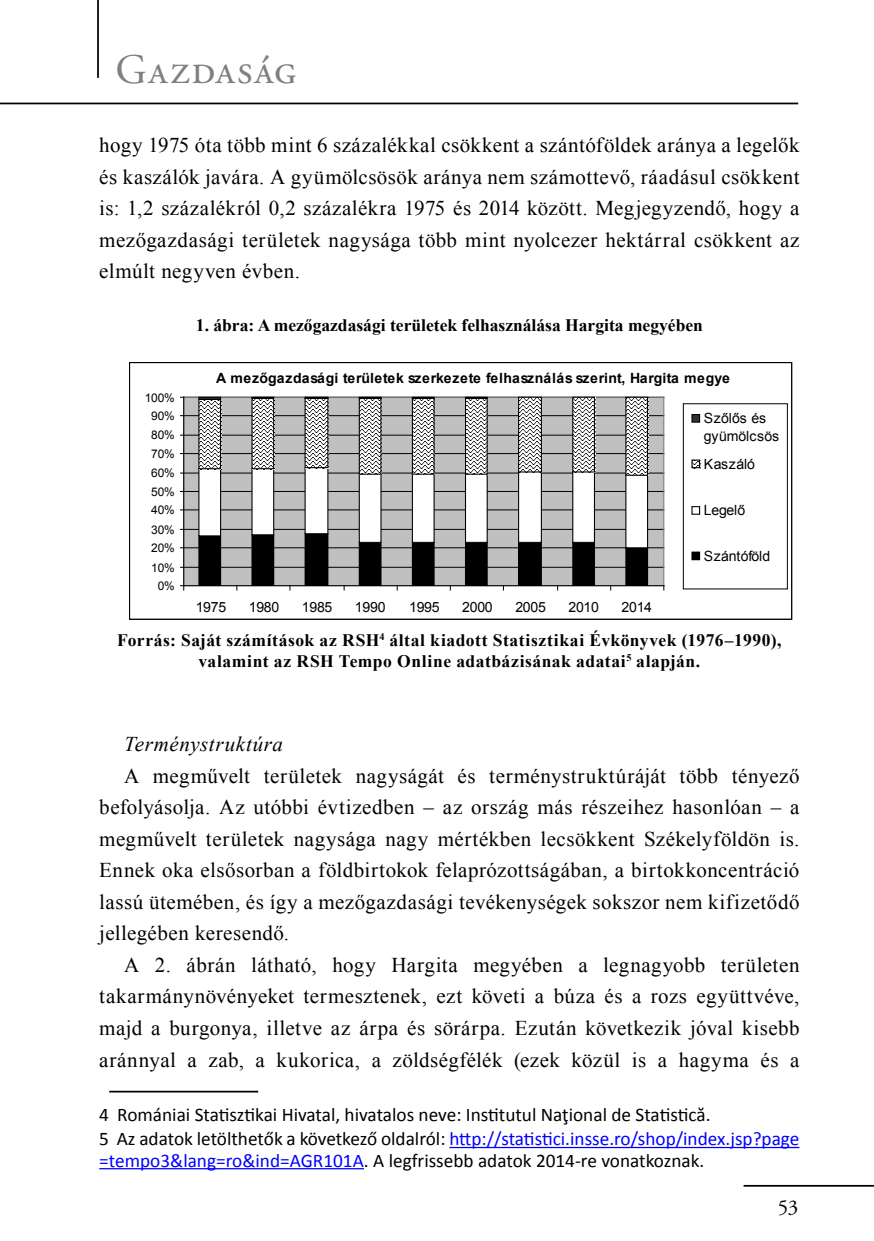
<style>
.page{position:relative;width:874px;height:1241px;background:#fff}
.page>*{position:absolute;margin:0;border:0;box-sizing:border-box;transform-origin:0 0}
.t1{font:42px "Adobe Garamond Pro";letter-spacing:.04em;color:#808080}
.t2{font:21px/31.5px "Times New Roman";letter-spacing:.02em;color:#000;text-align:justify}
.t3{font:italic 21px "Times New Roman";letter-spacing:.03em;color:#000}
.t4{font:21px "Adobe Garamond Pro";color:#000}
.t5{font:19.25px/24.3px "Calibri";color:#000}
.t6{font:700 17.5px/21px "Times New Roman";letter-spacing:.02em;color:#000;text-align:center}
.t7{font:700 17.5px "Times New Roman";color:#000}
.t8{font:700 14px "Arial";letter-spacing:.03em;color:#000}
.t9{font:14px "Arial";letter-spacing:-.02em;color:#000}
.t10{font:14px/17.3px "Arial";letter-spacing:.01em;color:#000}
.t11{font:14px "Arial";letter-spacing:.015em;color:#000}
.t12{font:11.9px "Arial";letter-spacing:-.01em;color:#000}
.s1{color:#00f}
</style>
<div class="page">
<hr style="left:0;top:103px;width:797px;height:1px;background:#000">
<hr style="left:97px;top:0;width:2px;height:78px;background:#000">
<hr style="left:743px;top:1184px;width:130px;height:2px;background:#000">
<div style="left:184px;top:397px;width:479px;height:188px;background:#c0c0c0"></div>
<hr style="left:184px;top:567px;width:479px;height:1px;background:#000">
<hr style="left:184px;top:547px;width:479px;height:1px;background:#000">
<hr style="left:184px;top:529px;width:479px;height:1px;background:#000">
<hr style="left:184px;top:509px;width:479px;height:1px;background:#000">
<hr style="left:184px;top:491px;width:479px;height:1px;background:#000">
<hr style="left:184px;top:472px;width:479px;height:1px;background:#000">
<hr style="left:184px;top:453px;width:479px;height:1px;background:#000">
<hr style="left:184px;top:435px;width:479px;height:1px;background:#000">
<hr style="left:184px;top:415px;width:479px;height:1px;background:#000">
<hr style="left:184px;top:396px;width:479px;height:2px;background:#808080">
<hr style="left:663px;top:397px;width:1px;height:188px;background:#808080">
<div style="left:199px;top:536px;width:21px;height:49px;background:#000"></div>
<div style="left:198px;top:535px;width:23px;height:50px;border:1px solid #000"></div>
<div style="left:252px;top:534px;width:21px;height:51px;background:#000"></div>
<div style="left:251px;top:534px;width:23px;height:51px;border:1px solid #000"></div>
<div style="left:305px;top:533px;width:23px;height:52px;background:#000"></div>
<div style="left:304px;top:533px;width:24px;height:52px;border:1px solid #000"></div>
<div style="left:359px;top:542px;width:22px;height:43px;background:#000"></div>
<div style="left:358px;top:541px;width:23px;height:44px;border:1px solid #000"></div>
<div style="left:412px;top:542px;width:22px;height:43px;background:#000"></div>
<div style="left:411px;top:541px;width:23px;height:44px;border:1px solid #000"></div>
<div style="left:465px;top:542px;width:22px;height:43px;background:#000"></div>
<div style="left:518px;top:542px;width:23px;height:43px;background:#000"></div>
<div style="left:572px;top:542px;width:22px;height:43px;background:#000"></div>
<div style="left:572px;top:541px;width:22px;height:44px;border:1px solid #000"></div>
<div style="left:625px;top:547px;width:22px;height:38px;background:#000"></div>
<div style="left:625px;top:547px;width:22px;height:38px;border:1px solid #000"></div>
<div style="left:199px;top:468px;width:21px;height:68px;background:#fff"></div>
<div style="left:198px;top:468px;width:23px;height:68px;border:1px solid #000"></div>
<div style="left:252px;top:468px;width:21px;height:66px;background:#fff"></div>
<div style="left:251px;top:468px;width:23px;height:67px;border:1px solid #000"></div>
<div style="left:305px;top:467px;width:23px;height:66px;background:#fff"></div>
<div style="left:359px;top:474px;width:22px;height:68px;background:#fff"></div>
<div style="left:358px;top:473px;width:23px;height:70px;border:1px solid #000"></div>
<div style="left:412px;top:474px;width:22px;height:68px;background:#fff"></div>
<div style="left:411px;top:473px;width:23px;height:70px;border:1px solid #000"></div>
<div style="left:465px;top:474px;width:22px;height:68px;background:#fff"></div>
<div style="left:464px;top:473px;width:23px;height:70px;border:1px solid #000"></div>
<div style="left:518px;top:472px;width:23px;height:70px;background:#fff"></div>
<div style="left:518px;top:471px;width:23px;height:72px;border:1px solid #000"></div>
<div style="left:572px;top:472px;width:22px;height:70px;background:#fff"></div>
<div style="left:572px;top:471px;width:22px;height:72px;border:1px solid #000"></div>
<div style="left:625px;top:475px;width:22px;height:72px;background:#fff"></div>
<svg style="left:200px;top:401px;width:19px;height:66px"></svg>
<div style="left:198px;top:399px;width:23px;height:70px;border:1px solid #000"></div>
<svg style="left:253px;top:400px;width:19px;height:67px"></svg>
<div style="left:251px;top:398px;width:23px;height:71px;border:1px solid #000"></div>
<svg style="left:306px;top:400px;width:20px;height:66px"></svg>
<div style="left:304px;top:398px;width:24px;height:70px;border:1px solid #000"></div>
<svg style="left:360px;top:400px;width:19px;height:72px"></svg>
<div style="left:358px;top:398px;width:23px;height:76px;border:1px solid #000"></div>
<svg style="left:413px;top:400px;width:19px;height:72px"></svg>
<div style="left:411px;top:398px;width:23px;height:76px;border:1px solid #000"></div>
<svg style="left:466px;top:400px;width:19px;height:72px"></svg>
<div style="left:464px;top:398px;width:23px;height:76px;border:1px solid #000"></div>
<svg style="left:520px;top:398px;width:19px;height:72px"></svg>
<div style="left:518px;top:396px;width:23px;height:76px;border:1px solid #000"></div>
<svg style="left:574px;top:398px;width:18px;height:72px"></svg>
<div style="left:572px;top:396px;width:22px;height:76px;border:1px solid #000"></div>
<svg style="left:627px;top:398px;width:18px;height:75px"></svg>
<div style="left:625px;top:396px;width:22px;height:79px;border:1px solid #000"></div>
<div style="left:198px;top:396px;width:23px;height:4px;border:1px solid #000"></div>
<div style="left:251px;top:396px;width:23px;height:3px;border:1px solid #000"></div>
<div style="left:304px;top:396px;width:24px;height:3px;border:1px solid #000"></div>
<div style="left:358px;top:396px;width:23px;height:3px;border:1px solid #000"></div>
<div style="left:411px;top:396px;width:23px;height:3px;border:1px solid #000"></div>
<div style="left:464px;top:396px;width:23px;height:3px;border:1px solid #000"></div>
<hr style="left:183px;top:397px;width:1px;height:188px;background:#000">
<hr style="left:184px;top:585px;width:479px;height:1px;background:#000">
<div style="left:683px;top:403px;width:104px;height:186px;border:1px solid #000"></div>
<div style="left:691px;top:414px;width:8px;height:8px;background:#333"></div>
<div style="left:691px;top:414px;width:8px;height:8px;border:1px solid #000"></div>
<div style="left:691px;top:459px;width:8px;height:9px;border:1px solid #000"></div>
<div style="left:691px;top:506px;width:8px;height:8px;border:1px solid #000"></div>
<div style="left:691px;top:552px;width:8px;height:7px;background:#000"></div>
<div style="left:691px;top:551px;width:8px;height:9px;border:1px solid #000"></div>
<div style="left:129px;top:362px;width:662px;height:257px;border:1px solid #000"></div>
<hr style="left:109px;top:1090px;width:149px;height:2px;background:#000">
<hr style="left:449px;top:1146px;width:350px;height:1px;background:#00f">
<hr style="left:99px;top:1167px;width:265px;height:2px;background:#00f">
<h1 class="t1" style="left:115px;top:44px;width:182px">Gazdaság</h1>
<p class="t2" style="left:99px;top:129px;width:701px">hogy 1975 óta több mint 6 százalékkal csökkent a szántóföldek aránya a legelők és kaszálók javára. A gyümölcsösök aránya nem számottevő, ráadásul csökkent is: 1,2 százalékról 0,2 százalékra 1975 és 2014 között. Megjegyzendő, hogy a mezőgazdasági területek nagysága több mint nyolcezer hektárral csökkent az elmúlt negyven évben.</p>
<p class="t7" style="left:196px;top:313px;width:508px">1. ábra: A mezőgazdasági területek felhasználása Hargita megyében</p>
<p class="t8" style="left:216px;top:369px;width:515px">A mezőgazdasági területek szerkezete felhasználás szerint, Hargita megye</p>
<p class="t12" style="left:145px;top:389px;width:32px">100%</p>
<p class="t12" style="left:151px;top:408px;width:25px">90%</p>
<p class="t12" style="left:151px;top:427px;width:25px">80%</p>
<p class="t12" style="left:151px;top:446px;width:25px">70%</p>
<p class="t12" style="left:151px;top:465px;width:25px">60%</p>
<p class="t12" style="left:151px;top:484px;width:25px">50%</p>
<p class="t12" style="left:151px;top:502px;width:25px">40%</p>
<p class="t12" style="left:151px;top:521px;width:25px">30%</p>
<p class="t12" style="left:151px;top:540px;width:25px">20%</p>
<p class="t12" style="left:151px;top:559px;width:25px">10%</p>
<p class="t12" style="left:158px;top:578px;width:19px">0%</p>
<p class="t9" style="left:195px;top:597px;width:32px">1975</p>
<p class="t9" style="left:249px;top:597px;width:32px">1980</p>
<p class="t9" style="left:302px;top:597px;width:32px">1985</p>
<p class="t9" style="left:355px;top:597px;width:32px">1990</p>
<p class="t9" style="left:409px;top:597px;width:32px">1995</p>
<p class="t9" style="left:462px;top:597px;width:32px">2000</p>
<p class="t9" style="left:515px;top:597px;width:32px">2005</p>
<p class="t9" style="left:568px;top:597px;width:32px">2010</p>
<p class="t9" style="left:621px;top:597px;width:32px">2014</p>
<p class="t10" style="left:703px;top:410px;width:77px">Szőlős és gyümölcsös</p>
<p class="t11" style="left:703px;top:454px;width:53px">Kaszáló</p>
<p class="t9" style="left:703px;top:501px;width:43px">Legelő</p>
<p class="t9" style="left:703px;top:546px;width:68px">Szántóföld</p>
<p class="t6" style="left:117px;top:629px;width:665px">Forrás: Saját számítások az RSH<sup>4</sup> által kiadott Statisztikai Évkönyvek (1976–1990), valamint az RSH Tempo Online adatbázisának adatai<sup>5</sup> alapján.</p>
<p class="t3" style="left:124px;top:729px;width:160px">Terménystruktúra</p>
<p class="t2" style="left:99px;top:759px;width:701px;text-indent:25px">A megművelt területek nagyságát és terménystruktúráját több tényező befolyásolja. Az utóbbi évtizedben – az ország más részeihez hasonlóan – a megművelt területek nagysága nagy mértékben lecsökkent Székelyföldön is.<br>Ennek oka elsősorban a földbirtokok felaprózottságában, a birtokkoncentráció lassú ütemében, és így a mezőgazdasági tevékenységek sokszor nem kifizetődő jellegében keresendő.</p>
<p class="t2" style="left:99px;top:948px;width:701px;text-indent:25px">A 2. ábrán látható, hogy Hargita megyében a legnagyobb területen takarmánynövényeket termesztenek, ezt követi a búza és a rozs együttvéve, majd a burgonya, illetve az árpa és sörárpa. Ezután következik jóval kisebb aránnyal a zab, a kukorica, a zöldségfélék (ezek közül is a hagyma és a</p>
<p class="t5" style="left:99px;top:1102px;width:701px">4 Romániai Statisztikai Hivatal, hivatalos neve: Institutul Naţional de Statistică.<br>5 Az adatok letölthetők a következő oldalról: <span class="s1">http://statistici.insse.ro/shop/index.jsp?page</span></p>
<p class="t5" style="left:99px;top:1147px;width:606px"><span class="s1">=tempo3&amp;lang=ro&amp;ind=AGR101A</span>. A legfrissebb adatok 2014-re vonatkoznak.</p>
<p class="t4" style="left:777px;top:1194px;width:22px">53</p>
</div>
